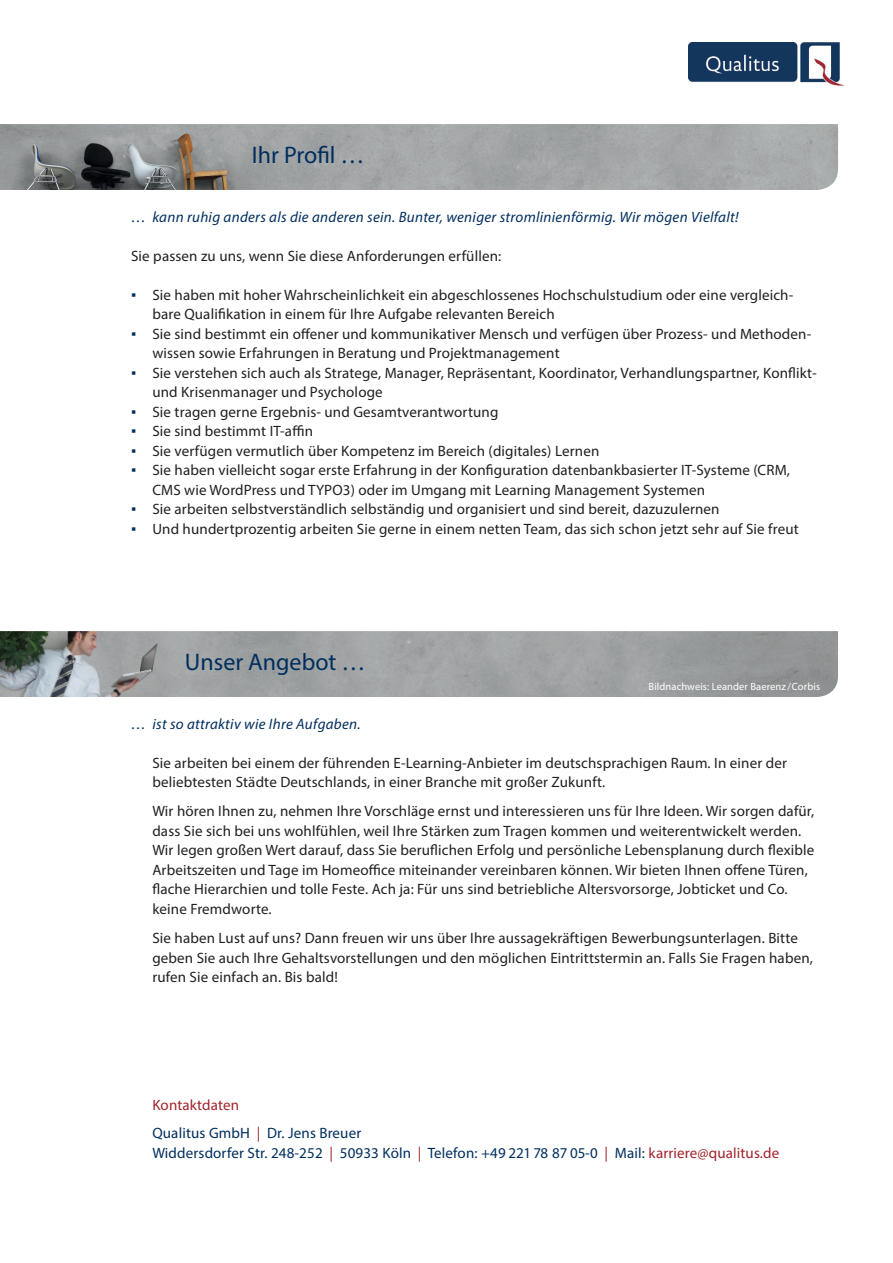
<style>
.page{position:relative;width:893px;height:1263px;background:#fff}
.page>*{position:absolute;margin:0;border:0;box-sizing:border-box;transform-origin:0 0}
.t1{font:24px "Myriad Pro";color:#002e5e}
.t2{font:15px/19.5px "Myriad Pro";letter-spacing:.01em;color:#231f20}
.t3{font:15px/27.8px "Myriad Pro";letter-spacing:.01em;color:#002e5e}
.t4{font:italic 15px "Myriad Pro";letter-spacing:.02em;color:#002e5e}
.t5{font:10.5px "Myriad Pro";letter-spacing:.01em;color:#fff}
.s1{font-family:"Arial";color:#002e5e}
.s2{color:#a1232b}
</style>
<div class="page">
<img style="left:0;top:631px;width:838px;height:66px">
<img style="left:689px;top:42px;width:154px;height:43px">
<img style="left:0;top:124px;width:838px;height:66px">
<h1 class="t1" style="left:252px;top:140px;width:114px">Ihr Profil …</h1>
<p class="t4" style="left:131px;top:207px;width:609px">… kann ruhig anders als die anderen sein. Bunter, weniger stromlinienförmig. Wir mögen Vielfalt!</p>
<p class="t2" style="left:131px;top:246px;width:372px">Sie passen zu uns, wenn Sie diese Anforderungen erfüllen:</p>
<p class="t2" style="left:152px;top:285px;width:642px;text-indent:-21px"><span class="s1">▪</span> Sie haben mit hoher Wahrscheinlichkeit ein abgeschlossenes Hochschulstudium oder eine vergleich&shy;bare Qualifikation in einem für Ihre Aufgabe relevanten Bereich</p>
<p class="t2" style="left:152px;top:324px;width:660px;text-indent:-21px"><span class="s1">▪</span> Sie sind bestimmt ein offener und kommunikativer Mensch und verfügen über Prozess- und Methoden&shy;wissen sowie Erfahrungen in Beratung und Projektmanagement</p>
<p class="t2" style="left:152px;top:363px;width:666px;text-indent:-21px"><span class="s1">▪</span> Sie verstehen sich auch als Stratege, Manager, Repräsentant, Koordinator, Verhandlungspartner, Konflikt&shy;und Krisenmanager und Psychologe</p>
<p class="t2" style="left:131px;top:402px;width:369px"><span class="s1">▪</span> Sie tragen gerne Ergebnis- und Gesamtverantwortung</p>
<p class="t2" style="left:131px;top:421px;width:183px"><span class="s1">▪</span> Sie sind bestimmt IT-affin</p>
<p class="t2" style="left:131px;top:441px;width:470px"><span class="s1">▪</span> Sie verfügen vermutlich über Kompetenz im Bereich (digitales) Lernen</p>
<p class="t2" style="left:152px;top:460px;width:639px;text-indent:-21px"><span class="s1">▪</span> Sie haben vielleicht sogar erste Erfahrung in der Konfiguration datenbankbasierter IT-Systeme (CRM,<br>CMS wie WordPress und TYPO3) oder im Umgang mit Learning Management Systemen</p>
<p class="t2" style="left:131px;top:499px;width:590px"><span class="s1">▪</span> Sie arbeiten selbstverständlich selbständig und organisiert und sind bereit, dazuzulernen</p>
<p class="t2" style="left:131px;top:519px;width:669px"><span class="s1">▪</span> Und hundertprozentig arbeiten Sie gerne in einem netten Team, das sich schon jetzt sehr auf Sie freut</p>
<h1 class="t1" style="left:185px;top:647px;width:182px">Unser Angebot …</h1>
<p class="t5" style="left:649px;top:680px;width:173px">Bildnachweis: Leander Baerenz /Corbis</p>
<p class="t4" style="left:131px;top:714px;width:231px">… ist so attraktiv wie Ihre Aufgaben.</p>
<p class="t2" style="left:152px;top:753px;width:636px">Sie arbeiten bei einem der führenden E-Learning-Anbieter im deutschsprachigen Raum. In einer der beliebtesten Städte Deutschlands, in einer Branche mit großer Zukunft.</p>
<p class="t2" style="left:152px;top:801px;width:663px">Wir hören Ihnen zu, nehmen Ihre Vorschläge ernst und interessieren uns für Ihre Ideen. Wir sorgen dafür, dass Sie sich bei uns wohlfühlen, weil Ihre Stärken zum Tragen kommen und weiterentwickelt werden.<br>Wir legen großen Wert darauf, dass Sie beruflichen Erfolg und persönliche Lebensplanung durch flexible Arbeitszeiten und Tage im Homeoffice miteinander vereinbaren können. Wir bieten Ihnen offene Türen, flache Hierarchien und tolle Feste. Ach ja: Für uns sind betriebliche Altersvorsorge, Jobticket und Co. keine Fremdworte.</p>
<p class="t2" style="left:152px;top:928px;width:662px">Sie haben Lust auf uns? Dann freuen wir uns über Ihre aussagekräftigen Bewerbungsunterlagen. Bitte geben Sie auch Ihre Gehaltsvorstellungen und den möglichen Eintrittstermin an. Falls Sie Fragen haben, rufen Sie einfach an. Bis bald!</p>
<p class="t3" style="left:152px;top:1091px;width:210px"><span class="s2">Kontaktdaten<br></span>Qualitus GmbH <span class="s2">|</span> Dr. Jens Breuer</p>
<p class="t3" style="left:152px;top:1138px;width:628px">Widdersdorfer Str. 248-252 <span class="s2">|</span> 50933 Köln <span class="s2">|</span> Telefon: +49 221 78 87 05-0 <span class="s2">|</span> Mail: <span class="s2">karriere@qualitus.de</span></p>
</div>
